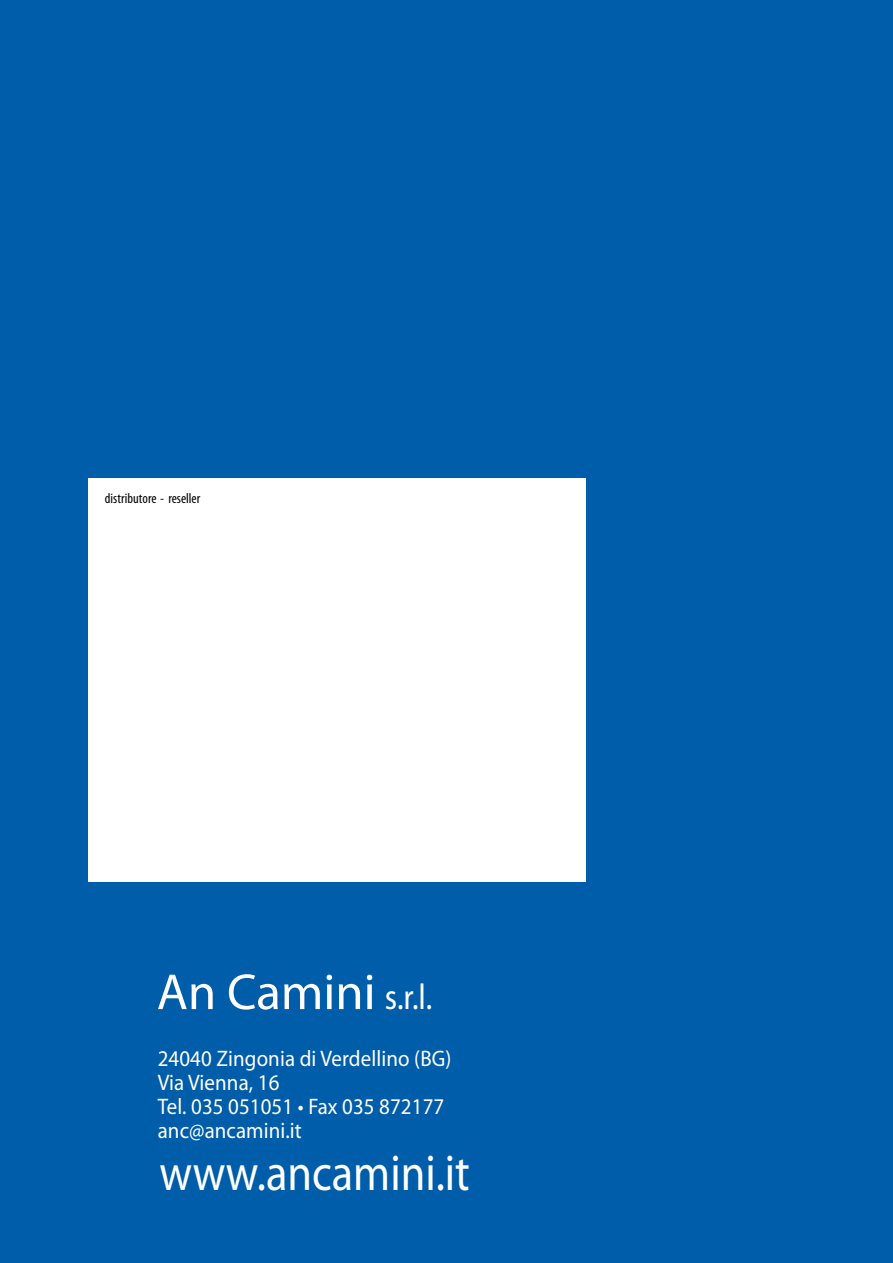
<style>
.page{position:relative;width:893px;height:1263px;background:#005da9}
.page>*{position:absolute;margin:0;border:0;box-sizing:border-box;transform-origin:0 0}
.t1{font:51px "Myriad Pro";color:#fff;scale:.87 1}
.t2{font:51px "Myriad Pro";color:#fff}
.t3{font:22.5px/24px "Myriad Pro";letter-spacing:.005em;color:#fff;scale:.93 1}
.t4{font:condensed 14.25px "Myriad Pro";color:#000}
.s1{font-size:36px}
</style>
<div class="page">
<div style="left:88px;top:478px;width:497px;height:404px;background:#fff"></div>
<p class="t4" style="left:105px;top:489px;width:97px">distributore - reseller</p>
<h1 class="t2" style="left:157px;top:964px;width:277px">An Camini <span class="s1">s.r.l.</span></h1>
<p class="t3" style="left:158px;top:1047px;width:317px">24040 Zingonia di Verdellino (BG)<br>Via Vienna, 16<br>Tel. 035 051051 • Fax 035 872177 anc@ancamini.it</p>
<h1 class="t1" style="left:159px;top:1145px;width:358px">www.ancamini.it</h1>
</div>
